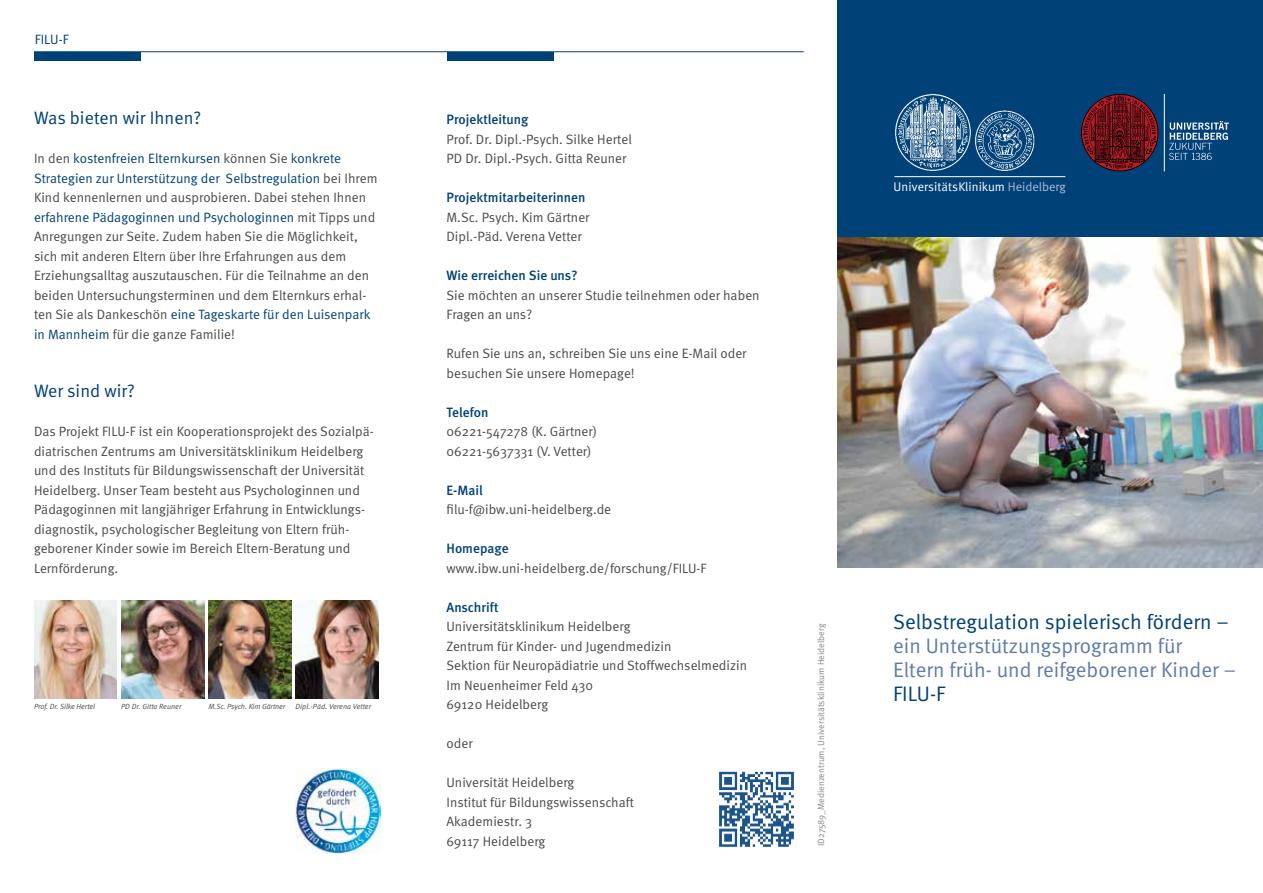
<style>
.page{position:relative;width:1263px;height:893px;background:#fff}
.page>*{position:absolute;margin:0;border:0;box-sizing:border-box;transform-origin:0 0}
.t1{font:21px/24px "Meta Normal";letter-spacing:.005em;color:#607caa}
.t2{font:21px "Meta Normal";letter-spacing:.005em;color:#004177}
.t3{font:18px "Meta Normal";letter-spacing:.005em;color:#004177}
.t4{font:13.5px/19.5px "Meta Normal";letter-spacing:.005em;color:#4a4a49}
.t5{font:500 13.5px "Meta";letter-spacing:.005em;color:#004177}
.t6{font:13.5px "Meta Normal";color:#004177}
.t7{font:12.6px "Meta Normal";color:#fff}
.t8{font:9px "Meta Normal";color:#878787}
.t9{font:italic 7.5px "Meta Normal";letter-spacing:-.01em;color:#4a4a49}
.s1{color:#004177}
.s2{color:#adb8d4}
</style>
<div class="page">
<div style="left:838px;top:0;width:425px;height:243px;background:#004177"></div>
<svg style="left:1169px;top:121px;width:60px;height:39px"></svg>
<svg style="left:1081px;top:94px;width:77px;height:77px"></svg>
<hr style="left:1164px;top:94px;width:1px;height:77px;background:#fff">
<img style="left:838px;top:237px;width:425px;height:330px">
<hr style="left:34px;top:51px;width:770px;height:1px;background:#004177">
<div style="left:448px;top:52px;width:106px;height:8px;background:#004177"></div>
<div style="left:34px;top:52px;width:106px;height:8px;background:#004177"></div>
<hr style="left:894px;top:176px;width:171px;height:1px;background:#fff">
<img style="left:895px;top:94px;width:140px;height:77px">
<img style="left:719px;top:771px;width:75px;height:76px">
<img style="left:34px;top:601px;width:83px;height:97px">
<img style="left:121px;top:601px;width:83px;height:97px">
<img style="left:208px;top:601px;width:83px;height:97px">
<img style="left:296px;top:601px;width:82px;height:97px">
<img style="left:296px;top:768px;width:85px;height:85px">
<p class="t6" style="left:35px;top:31px;width:36px">FILU-F</p>
<h2 class="t3" style="left:34px;top:107px;width:169px">Was bieten wir Ihnen?</h2>
<p class="t4" style="left:34px;top:148px;width:345px">In den <span class="s1">kostenfreien Elternkursen</span> können Sie <span class="s1">konkrete Strategien zur Unterstützung der Selbstregulation</span> bei Ihrem Kind kennenlernen und ausprobieren. Dabei stehen Ihnen <span class="s1">erfahrene Pädagoginnen und Psychologinnen</span> mit Tipps und Anregungen zur Seite. Zudem haben Sie die Möglichkeit, sich mit anderen Eltern über Ihre Erfahrungen aus dem Erziehungsalltag auszutauschen. Für die Teilnahme an den beiden Untersuchungsterminen und dem Elternkurs erhal&shy;ten Sie als Dankeschön <span class="s1">eine Tageskarte für den Luisenpark in Mannheim</span> für die ganze Familie!</p>
<h2 class="t3" style="left:34px;top:380px;width:102px">Wer sind wir?</h2>
<p class="t4" style="left:34px;top:421px;width:341px">Das Projekt FILU-F ist ein Kooperationsprojekt des Sozialpä&shy;diatrischen Zentrums am Universitätsklinikum Heidelberg und des Instituts für Bildungswissenschaft der Universität Heidelberg. Unser Team besteht aus Psychologinnen und Pädagoginnen mit langjähriger Erfahrung in Entwicklungs&shy;diagnostik, psychologischer Begleitung von Eltern früh&shy;geborener Kinder sowie im Bereich Eltern-Beratung und Lernförderung.</p>
<p class="t9" style="left:34px;top:702px;width:63px">Prof. Dr. Silke Hertel</p>
<p class="t9" style="left:121px;top:702px;width:62px">PD Dr. Gitta Reuner</p>
<p class="t9" style="left:208px;top:702px;width:79px">M.Sc. Psych. Kim Gärtner</p>
<p class="t9" style="left:296px;top:702px;width:77px">Dipl.-Päd. Verena Vetter</p>
<p class="t5" style="left:446px;top:112px;width:83px">Projektleitung</p>
<p class="t4" style="left:446px;top:129px;width:187px">Prof. Dr. Dipl.-Psych. Silke Hertel<br>PD Dr. Dipl.-Psych. Gitta Reuner</p>
<p class="t5" style="left:446px;top:190px;width:141px">Projektmitarbeiterinnen</p>
<p class="t4" style="left:446px;top:207px;width:144px">M.Sc. Psych. Kim Gärtner<br>Dipl.-Päd. Verena Vetter</p>
<p class="t5" style="left:446px;top:268px;width:133px">Wie erreichen Sie uns?</p>
<p class="t4" style="left:446px;top:285px;width:315px">Sie möchten an unserer Studie teilnehmen oder haben<br>Fragen an uns?</p>
<p class="t4" style="left:446px;top:343px;width:302px">Rufen Sie uns an, schreiben Sie uns eine E-Mail oder besuchen Sie unsere Homepage!</p>
<p class="t5" style="left:446px;top:404px;width:44px">Telefon</p>
<p class="t4" style="left:446px;top:421px;width:152px">06221-547278 (K. Gärtner)<br>06221-5637331 (V. Vetter)</p>
<p class="t5" style="left:446px;top:482px;width:38px">E-Mail</p>
<p class="t4" style="left:446px;top:499px;width:166px">filu-f@ibw.uni-heidelberg.de</p>
<p class="t5" style="left:446px;top:540px;width:64px">Homepage</p>
<p class="t4" style="left:446px;top:558px;width:261px">www.ibw.uni-heidelberg.de/forschung/FILU-F</p>
<p class="t5" style="left:446px;top:599px;width:54px">Anschrift</p>
<p class="t4" style="left:446px;top:616px;width:302px">Universitätsklinikum Heidelberg<br>Zentrum für Kinder- und Jugendmedizin<br>Sektion für Neuropädiatrie und Stoffwechselmedizin Im Neuenheimer Feld 430<br>69120 Heidelberg</p>
<p class="t4" style="left:446px;top:733px;width:28px">oder</p>
<p class="t4" style="left:446px;top:772px;width:189px">Universität Heidelberg<br>Institut für Bildungswissenschaft<br>Akademiestr. 3<br>69117 Heidelberg</p>
<p class="t8" style="left:816px;top:846px;width:224px;rotate:-90deg">ID27589_Medienzentrum, Universitätsklinikum Heidelberg</p>
<p class="t7" style="left:893px;top:179px;width:174px">UniversitätsKlinikum <span class="s2">Heidelberg</span></p>
<h1 class="t2" style="left:893px;top:609px;width:337px">Selbstregulation spielerisch fördern –</h1>
<h1 class="t1" style="left:893px;top:633px;width:345px">ein Unterstützungsprogramm für<br>Eltern früh- und reifgeborener Kinder –</h1>
<h1 class="t2" style="left:893px;top:682px;width:54px">FILU-F</h1>
</div>
